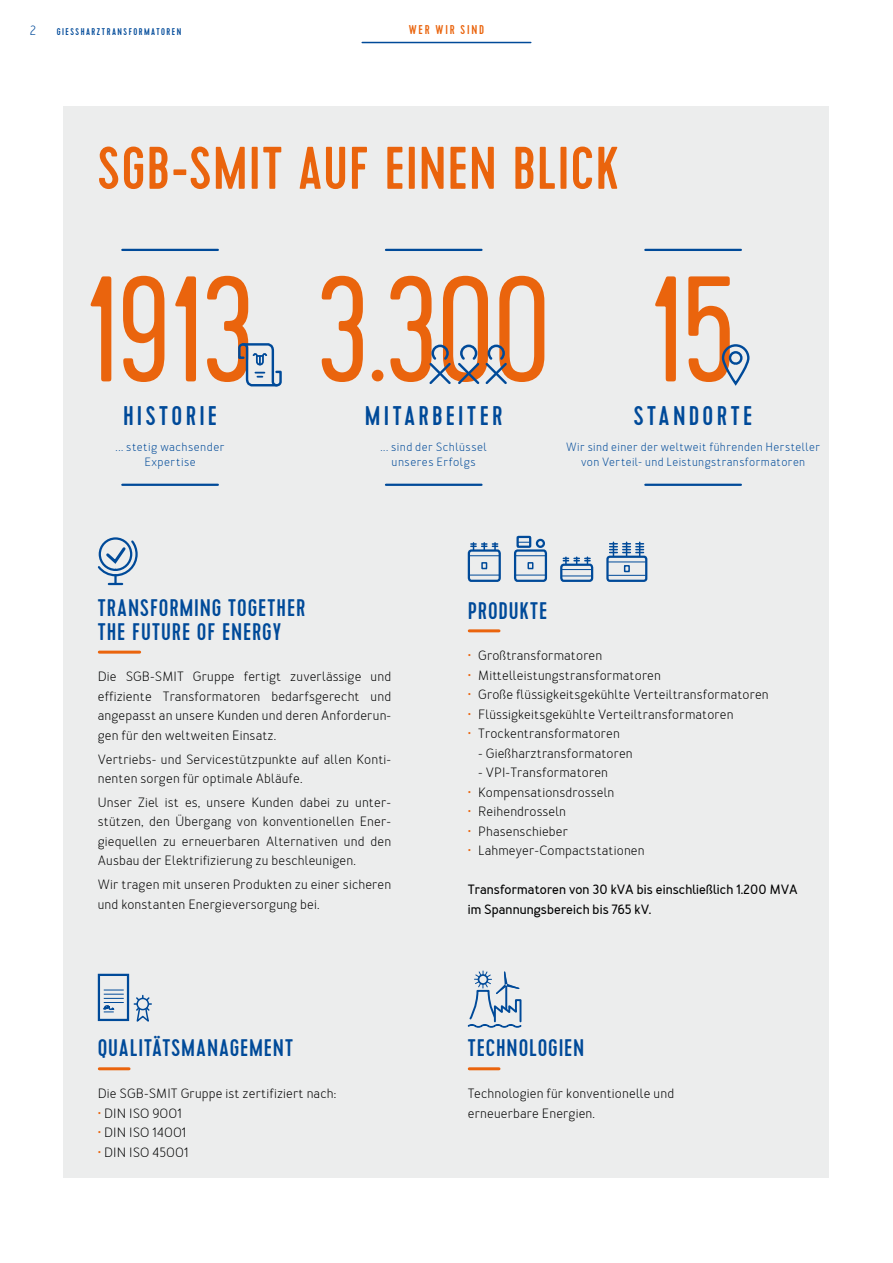
<style>
.page{position:relative;width:893px;height:1263px;background:#fff}
.page>*{position:absolute;margin:0;border:0;box-sizing:border-box;transform-origin:0 0}
.t1{font:300 150px "Cervo";letter-spacing:-.025em;color:#ea640d}
.t2{font:500 60px "Cervo";letter-spacing:.015em;color:#ea640d}
.t3{font:500 27px "Cervo";letter-spacing:.12em;color:#004a99}
.t4{font:500 24px/24px "Cervo";letter-spacing:.035em;color:#004a99}
.t5{font:13.5px/19.5px "Merlo";letter-spacing:.01em;color:#000}
.t6{font:700 13.5px/19.5px "Merlo";letter-spacing:.01em;color:#000}
.t7{font:13.5px "Merlo";color:#004a99}
.t8{font:500 12.75px "Cervo";letter-spacing:.14em;color:#ea640d}
.t9{font:12px/15px "Merlo";letter-spacing:.035em;color:#004a99;text-align:center}
.t10{font:500 9.75px "Cervo";letter-spacing:.155em;color:#004a99}
.s1{color:#ea640d}
</style>
<div class="page">
<hr style="left:362px;top:42px;width:169px;height:1px;background:#004a99">
<div style="left:64px;top:106px;width:765px;height:1072px;background:#eceded"></div>
<hr style="left:645px;top:249px;width:96px;height:2px;background:#004a99">
<hr style="left:645px;top:484px;width:96px;height:2px;background:#004a99">
<hr style="left:469px;top:1067px;width:30px;height:3px;background:#ea640d">
<hr style="left:99px;top:1067px;width:30px;height:3px;background:#ea640d">
<div style="left:98px;top:974px;width:31px;height:47px;background:#eceded;border:2px solid #004a99"></div>
<svg style="left:102px;top:975px;width:22px;height:37px"></svg>
<svg style="left:134px;top:995px;width:17px;height:27px"></svg>
<div style="left:137px;top:998px;width:11px;height:11px;background:#eceded;border-radius:50%"></div>
<div style="left:136px;top:998px;width:13px;height:12px;border:2px solid #004a99;border-radius:50%"></div>
<hr style="left:469px;top:629px;width:30px;height:3px;background:#ea640d">
<svg style="left:623px;top:542px;width:7px;height:14px"></svg>
<svg style="left:636px;top:542px;width:7px;height:14px"></svg>
<svg style="left:610px;top:542px;width:7px;height:14px"></svg>
<div style="left:606px;top:556px;width:41px;height:26px;border:2px solid #004a99;border-radius:2px"></div>
<hr style="left:608px;top:562px;width:37px;height:1px;background:#004a99">
<hr style="left:608px;top:575px;width:37px;height:1px;background:#004a99">
<div style="left:624px;top:565px;width:6px;height:7px;border:2px solid #004a99"></div>
<div style="left:468px;top:549px;width:33px;height:33px;border:2px solid #004a99;border-radius:3px"></div>
<svg style="left:470px;top:543px;width:29px;height:13px"></svg>
<svg style="left:470px;top:575px;width:29px;height:1px"></svg>
<div style="left:481px;top:562px;width:6px;height:7px;border:2px solid #004a99"></div>
<svg style="left:561px;top:565px;width:31px;height:16px"></svg>
<div style="left:560px;top:564px;width:33px;height:18px;border:2px solid #004a99;border-radius:3px"></div>
<svg style="left:562px;top:557px;width:29px;height:13px"></svg>
<svg style="left:562px;top:576px;width:29px;height:1px"></svg>
<div style="left:514px;top:549px;width:33px;height:33px;border:2px solid #004a99;border-radius:3px"></div>
<div style="left:516px;top:536px;width:15px;height:12px;border:2px solid #004a99"></div>
<svg style="left:516px;top:555px;width:29px;height:1px"></svg>
<svg style="left:516px;top:575px;width:29px;height:1px"></svg>
<div style="left:527px;top:562px;width:6px;height:7px;border:2px solid #004a99"></div>
<div style="left:536px;top:539px;width:9px;height:9px;border:2px solid #004a99;border-radius:50%"></div>
<svg style="left:518px;top:542px;width:12px;height:3px"></svg>
<svg style="left:97px;top:538px;width:41px;height:47px"></svg>
<hr style="left:122px;top:249px;width:96px;height:2px;background:#004a99">
<hr style="left:122px;top:484px;width:96px;height:2px;background:#004a99">
<hr style="left:386px;top:249px;width:95px;height:2px;background:#004a99">
<hr style="left:386px;top:484px;width:95px;height:2px;background:#004a99">
<svg style="left:429px;top:345px;width:78px;height:39px"></svg>
<svg style="left:467px;top:970px;width:55px;height:58px"></svg>
<svg style="left:238px;top:343px;width:44px;height:44px"></svg>
<svg style="left:721px;top:344px;width:29px;height:42px"></svg>
<div style="left:729px;top:351px;width:13px;height:14px;border:2px solid #004a99;border-radius:50%"></div>
<hr style="left:99px;top:651px;width:41px;height:3px;background:#ea640d">
<p class="t7" style="left:30px;top:22px;width:8px">2</p>
<p class="t10" style="left:57px;top:26px;width:126px">GIESSHARZTRANSFORMATOREN</p>
<p class="t8" style="left:409px;top:23px;width:77px">WER WIR SIND</p>
<h2 class="t2" style="left:98px;top:133px;width:522px">SGB-SMIT AUF EINEN BLICK</h2>
<h1 class="t1" style="left:85px;top:247px;width:469px">1913 3.300</h1>
<h3 class="t3" style="left:123px;top:400px;width:96px">HISTORIE</h3>
<p class="t9" style="left:116px;top:439px;width:110px">... stetig wachsender<br>Expertise</p>
<h3 class="t3" style="left:365px;top:400px;width:139px">MITARBEITER</h3>
<p class="t9" style="left:380px;top:439px;width:108px">... sind der Schlüssel unseres Erfolgs</p>
<h1 class="t1" style="left:649px;top:247px;width:90px">15</h1>
<h3 class="t3" style="left:634px;top:400px;width:120px">STANDORTE</h3>
<p class="t9" style="left:566px;top:439px;width:255px">Wir sind einer der weltweit führenden Hersteller von Verteil- und Leistungstransformatoren</p>
<h3 class="t4" style="left:98px;top:597px;width:209px">TRANSFORMING TOGETHER<br>THE FUTURE OF ENERGY</h3>
<h3 class="t4" style="left:468px;top:599px;width:81px">PRODUKTE</h3>
<p class="t5" style="left:98px;top:667px;width:295px;text-align:justify">Die SGB-SMIT Gruppe fertigt zuverlässige und effiziente Transformatoren bedarfsgerecht und angepasst an unsere Kunden und deren Anforderun&shy;gen für den weltweiten Einsatz.</p>
<p class="t5" style="left:98px;top:749px;width:295px">Vertriebs- und Servicestützpunkte auf allen Konti&shy;nenten sorgen für optimale Abläufe.</p>
<p class="t5" style="left:98px;top:793px;width:295px;text-align:justify">Unser Ziel ist es, unsere Kunden dabei zu unter&shy;stützen, den Übergang von konventionellen Ener&shy;giequellen zu erneuerbaren Alternativen und den Ausbau der Elektrifizierung zu beschleunigen.</p>
<p class="t5" style="left:98px;top:875px;width:295px">Wir tragen mit unseren Produkten zu einer sicheren und konstanten Energieversorgung bei.</p>
<h3 class="t4" style="left:98px;top:1037px;width:197px">QUALITÄTSMANAGEMENT</h3>
<p class="t5" style="left:98px;top:1084px;width:240px">Die SGB-SMIT Gruppe ist zertifiziert nach:</p>
<p class="t5" style="left:98px;top:1103px;width:86px"><span class="s1">•</span> DIN ISO 9001</p>
<p class="t5" style="left:98px;top:1123px;width:90px"><span class="s1">•</span> DIN ISO 14001</p>
<p class="t5" style="left:98px;top:1142px;width:92px"><span class="s1">•</span> DIN ISO 45001</p>
<p class="t5" style="left:468px;top:646px;width:136px"><span class="s1">•</span> Großtransformatoren</p>
<p class="t5" style="left:468px;top:665px;width:195px"><span class="s1">•</span> Mittelleistungstransformatoren</p>
<p class="t5" style="left:468px;top:685px;width:302px"><span class="s1">•</span> Große flüssigkeitsgekühlte Verteiltransformatoren</p>
<p class="t5" style="left:468px;top:704px;width:267px"><span class="s1">•</span> Flüssigkeitsgekühlte Verteiltransformatoren</p>
<p class="t5" style="left:468px;top:724px;width:154px"><span class="s1">•</span> Trockentransformatoren</p>
<p class="t5" style="left:478px;top:743px;width:156px">- Gießharztransformatoren</p>
<p class="t5" style="left:478px;top:763px;width:131px">- VPI-Transformatoren</p>
<p class="t5" style="left:468px;top:782px;width:148px"><span class="s1">•</span> Kompensationsdrosseln</p>
<p class="t5" style="left:468px;top:802px;width:100px"><span class="s1">•</span> Reihendrosseln</p>
<p class="t5" style="left:468px;top:821px;width:102px"><span class="s1">•</span> Phasenschieber</p>
<p class="t5" style="left:468px;top:841px;width:178px"><span class="s1">•</span> Lahmeyer-Compactstationen</p>
<p class="t6" style="left:468px;top:880px;width:331px">Transformatoren von 30 kVA bis einschließlich 1.200 MVA im Spannungsbereich bis 765 kV.</p>
<h3 class="t4" style="left:468px;top:1037px;width:118px">TECHNOLOGIEN</h3>
<p class="t5" style="left:468px;top:1084px;width:208px">Technologien für konventionelle und erneuerbare Energien.</p>
</div>
